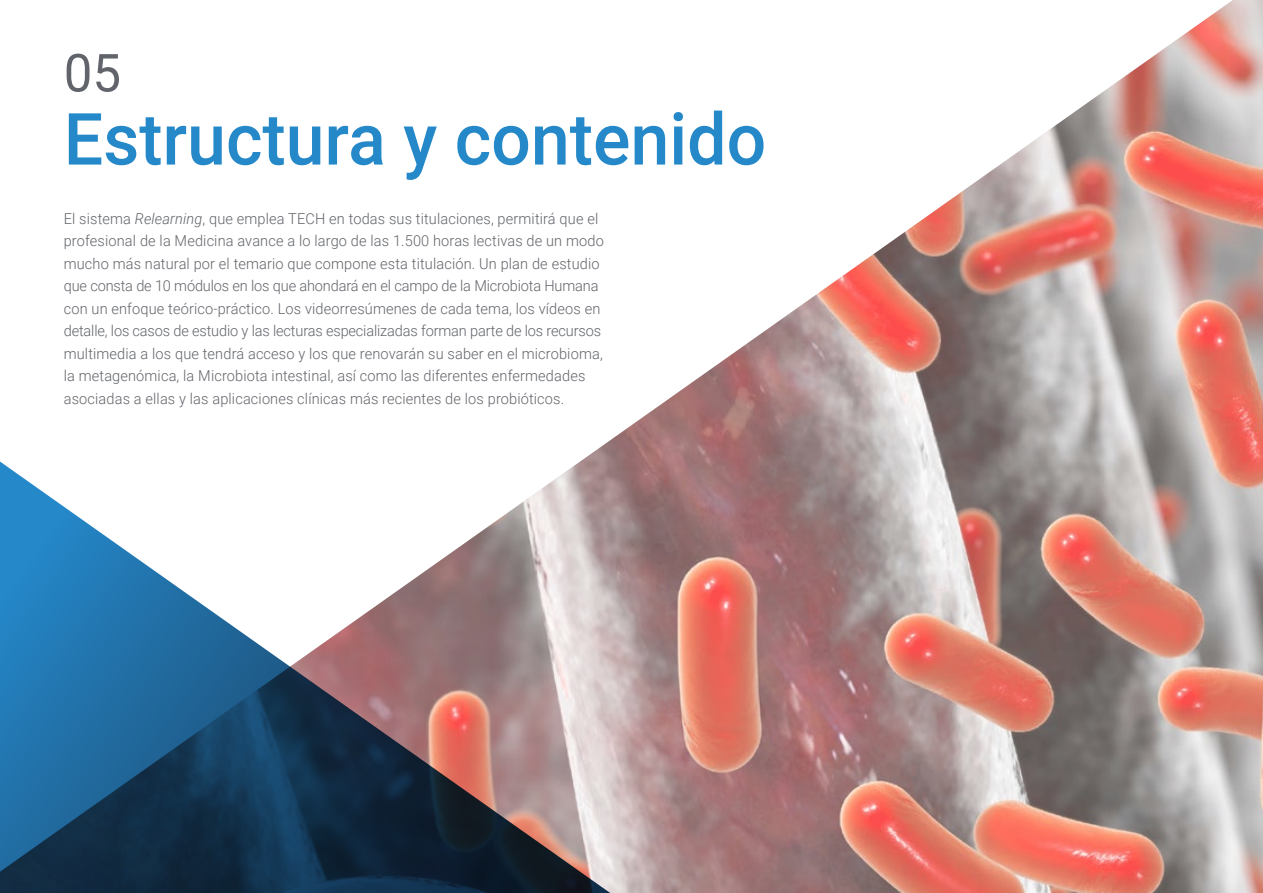
<style>
.page{position:relative;width:1263px;height:893px;background:#fff}
.page>*{position:absolute;margin:0;border:0;box-sizing:border-box;transform-origin:0 0}
.t1{font:500 72px "Roboto";color:#2488c9}
.t2{font:52.5px "Roboto";color:#61646a}
.t3{font:300 15px/22.5px "Roboto";letter-spacing:.01em;color:#61646a}
.s1{font-style:italic}
</style>
<div class="page">
<img style="left:602px;top:0;width:661px;height:893px">
<svg style="left:0;top:446px;width:640px;height:447px"></svg>
<h2 class="t2" style="left:64px;top:36px;width:59px">05</h2>
<h1 class="t1" style="left:64px;top:89px;width:704px">Estructura y contenido</h1>
<p class="t3" style="left:64px;top:207px;width:541px">El sistema <span class="s1">Relearning</span>, que emplea TECH en todas sus titulaciones, permitirá que el profesional de la Medicina avance a lo largo de las 1.500 horas lectivas de un modo mucho más natural por el temario que compone esta titulación. Un plan de estudio que consta de 10 módulos en los que ahondará en el campo de la Microbiota Humana con un enfoque teórico-práctico. Los videorresúmenes de cada tema, los vídeos en detalle, los casos de estudio y las lecturas especializadas forman parte de los recursos multimedia a los que tendrá acceso y los que renovarán su saber en el microbioma, la metagenómica, la Microbiota intestinal, así como las diferentes enfermedades asociadas a ellas y las aplicaciones clínicas más recientes de los probióticos.</p>
</div>
